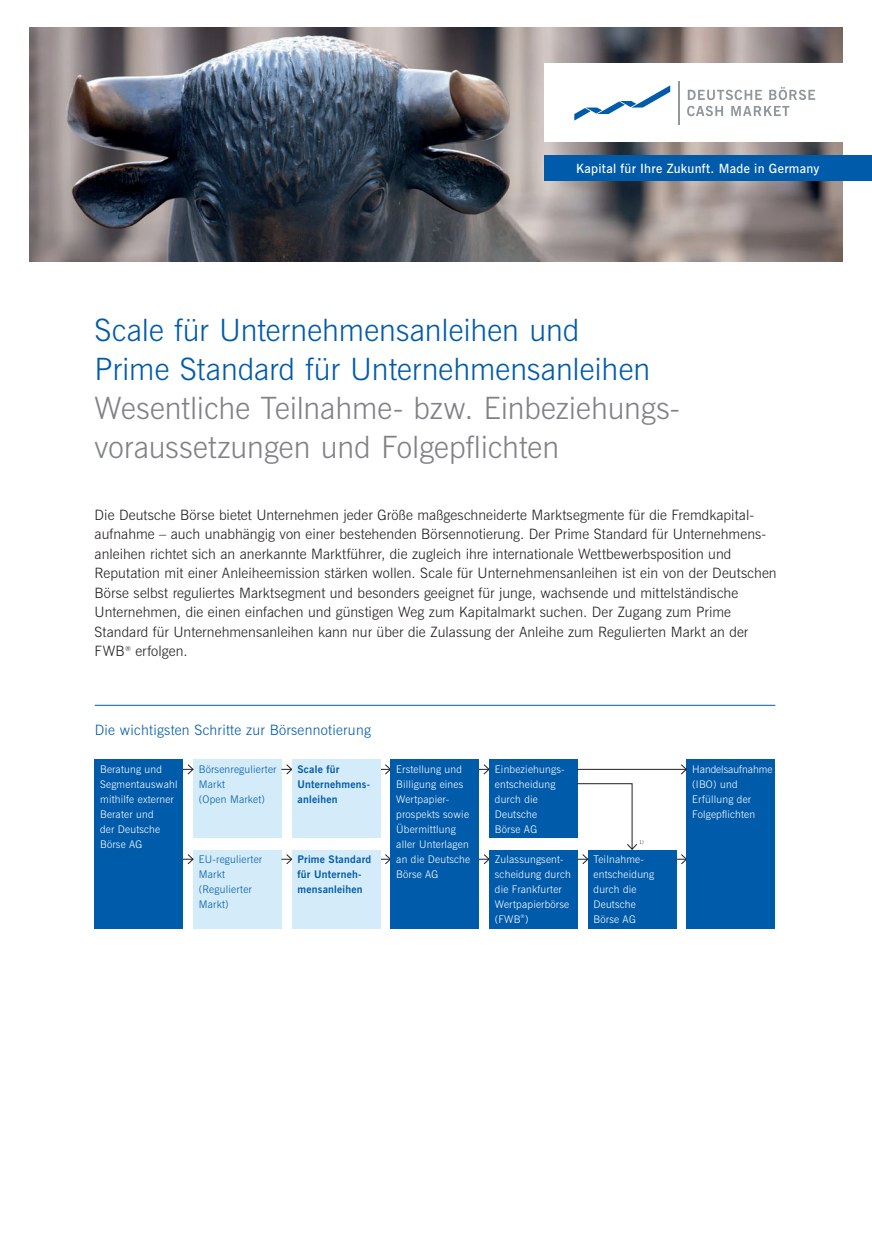
<style>
.page{position:relative;width:872px;height:1242px;background:#fff}
.page>*{position:absolute;margin:0;border:0;box-sizing:border-box;transform-origin:0 0}
.t1{font:30.75px/39px "News Gothic Lt BT";color:#808285}
.t2{font:30.75px/39px "News Gothic Lt BT";letter-spacing:.005em;color:#015bab}
.t3{font:14.25px/19.5px "News Gothic Lt BT";letter-spacing:.005em;color:#231f20}
.t4{font:14.25px "News Gothic Lt BT";letter-spacing:.02em;color:#015bab}
.t5{font:12.75px "News Gothic Dm BT";letter-spacing:.02em;color:#fff}
.t6{font:10.5px/15px "News Gothic Lt BT";letter-spacing:.02em;color:#fff}
.t7{font:10.5px/15px "News Gothic Lt BT";letter-spacing:.02em;color:#015bab}
.t8{font:10.5px/15px "News Gothic Bd BT";letter-spacing:.02em;color:#015bab}
.t9{font:5.25px "News Gothic Lt BT";color:#231f20}
</style>
<div class="page">
<img style="left:30px;top:27px;width:812px;height:234px">
<div style="left:544px;top:155px;width:328px;height:26px;background:#015bab"></div>
<div style="left:193px;top:759px;width:88px;height:79px;background:#d4ecf9"></div>
<div style="left:193px;top:849px;width:88px;height:79px;background:#d4ecf9"></div>
<hr style="left:95px;top:705px;width:680px;height:1px;background:#015bab">
<svg style="left:183px;top:764px;width:11px;height:11px"></svg>
<svg style="left:281px;top:764px;width:11px;height:11px"></svg>
<svg style="left:380px;top:764px;width:11px;height:11px"></svg>
<svg style="left:479px;top:764px;width:10px;height:11px"></svg>
<svg style="left:281px;top:853px;width:11px;height:11px"></svg>
<svg style="left:183px;top:854px;width:11px;height:10px"></svg>
<svg style="left:380px;top:853px;width:11px;height:11px"></svg>
<svg style="left:479px;top:854px;width:10px;height:10px"></svg>
<svg style="left:676px;top:853px;width:10px;height:11px"></svg>
<div style="left:95px;top:759px;width:88px;height:169px;background:#015bab"></div>
<div style="left:292px;top:759px;width:88px;height:79px;background:#d4ecf9"></div>
<div style="left:292px;top:849px;width:88px;height:79px;background:#d4ecf9"></div>
<div style="left:391px;top:759px;width:88px;height:169px;background:#015bab"></div>
<div style="left:489px;top:849px;width:88px;height:79px;background:#015bab"></div>
<div style="left:489px;top:759px;width:88px;height:79px;background:#015bab"></div>
<div style="left:588px;top:849px;width:88px;height:79px;background:#015bab"></div>
<div style="left:686px;top:759px;width:88px;height:169px;background:#015bab"></div>
<hr style="left:577px;top:769px;width:109px;height:1px;background:#231f20">
<svg style="left:680px;top:764px;width:7px;height:11px"></svg>
<svg style="left:577px;top:783px;width:60px;height:81px"></svg>
<div style="left:544px;top:64px;width:328px;height:78px;background:#fff"></div>
<svg style="left:574px;top:85px;width:96px;height:36px"></svg>
<hr style="left:678px;top:81px;width:2px;height:44px;background:#90979d">
<svg style="left:688px;top:90px;width:74px;height:10px"></svg>
<svg style="left:769px;top:87px;width:46px;height:13px"></svg>
<svg style="left:687px;top:106px;width:36px;height:10px"></svg>
<svg style="left:731px;top:106px;width:58px;height:10px"></svg>
<p class="t5" style="left:576px;top:160px;width:245px">Kapital für Ihre Zukunft. Made in Germany</p>
<h1 class="t2" style="left:95px;top:311px;width:557px">Scale für Unternehmensanleihen und<br>Prime Standard für Unternehmensanleihen</h1>
<h1 class="t1" style="left:95px;top:389px;width:587px">Wesentliche Teilnahme- bzw. Einbeziehungs&shy;voraussetzungen und Folgepflichten</h1>
<p class="t3" style="left:95px;top:505px;width:683px">Die Deutsche Börse bietet Unternehmen jeder Größe maßgeschneiderte Marktsegmente für die Fremdkapital&shy;aufnahme – auch unabhängig von einer bestehenden Börsennotierung. Der Prime Standard für Unternehmens&shy;anleihen richtet sich an anerkannte Marktführer, die zugleich ihre internationale Wettbewerbsposition und Reputation mit einer Anleiheemission stärken wollen. Scale für Unternehmensanleihen ist ein von der Deutschen Börse selbst reguliertes Marktsegment und besonders geeignet für junge, wachsende und mittelständische Unternehmen, die einen einfachen und günstigen Weg zum Kapitalmarkt suchen. Der Zugang zum Prime Standard für Unternehmensanleihen kann nur über die Zulassung der Anleihe zum Regulierten Markt an der FWB<sup>®</sup> erfolgen.</p>
<p class="t4" style="left:95px;top:720px;width:278px">Die wichtigsten Schritte zur Börsennotierung</p>
<p class="t6" style="left:100px;top:761px;width:79px">Beratung und<br>Segmentauswahl mithilfe externer<br>Berater und<br>der Deutsche<br>Börse AG</p>
<p class="t8" style="left:297px;top:762px;width:74px">Scale für<br>Unternehmens&shy;anleihen</p>
<p class="t8" style="left:297px;top:852px;width:75px">Prime Standard für Unterneh&shy;mensanleihen</p>
<p class="t7" style="left:199px;top:761px;width:79px">Börsenregulierter<br>Markt<br>(Open Market)</p>
<p class="t7" style="left:199px;top:851px;width:65px">EU-regulierter<br>Markt (Regulierter<br>Markt)</p>
<p class="t6" style="left:396px;top:761px;width:75px">Erstellung und<br>Billigung eines<br>Wertpapier&shy;prospekts sowie<br>Übermittlung aller Unterlagen an die Deutsche<br>Börse AG</p>
<p class="t6" style="left:495px;top:761px;width:71px">Einbeziehungs&shy;entscheidung durch die<br>Deutsche<br>Börse AG</p>
<p class="t9" style="left:639px;top:839px;width:6px">1)</p>
<p class="t6" style="left:495px;top:851px;width:77px">Zulassungsent&shy;scheidung durch die Frankfurter<br>Wertpapierbörse (FWB<sup>®</sup>)</p>
<p class="t6" style="left:593px;top:851px;width:62px">Teilnahme&shy;entscheidung durch die<br>Deutsche<br>Börse AG</p>
<p class="t6" style="left:692px;top:761px;width:82px">Handelsaufnahme (IBO) und<br>Erfüllung der<br>Folgepflichten</p>
</div>
